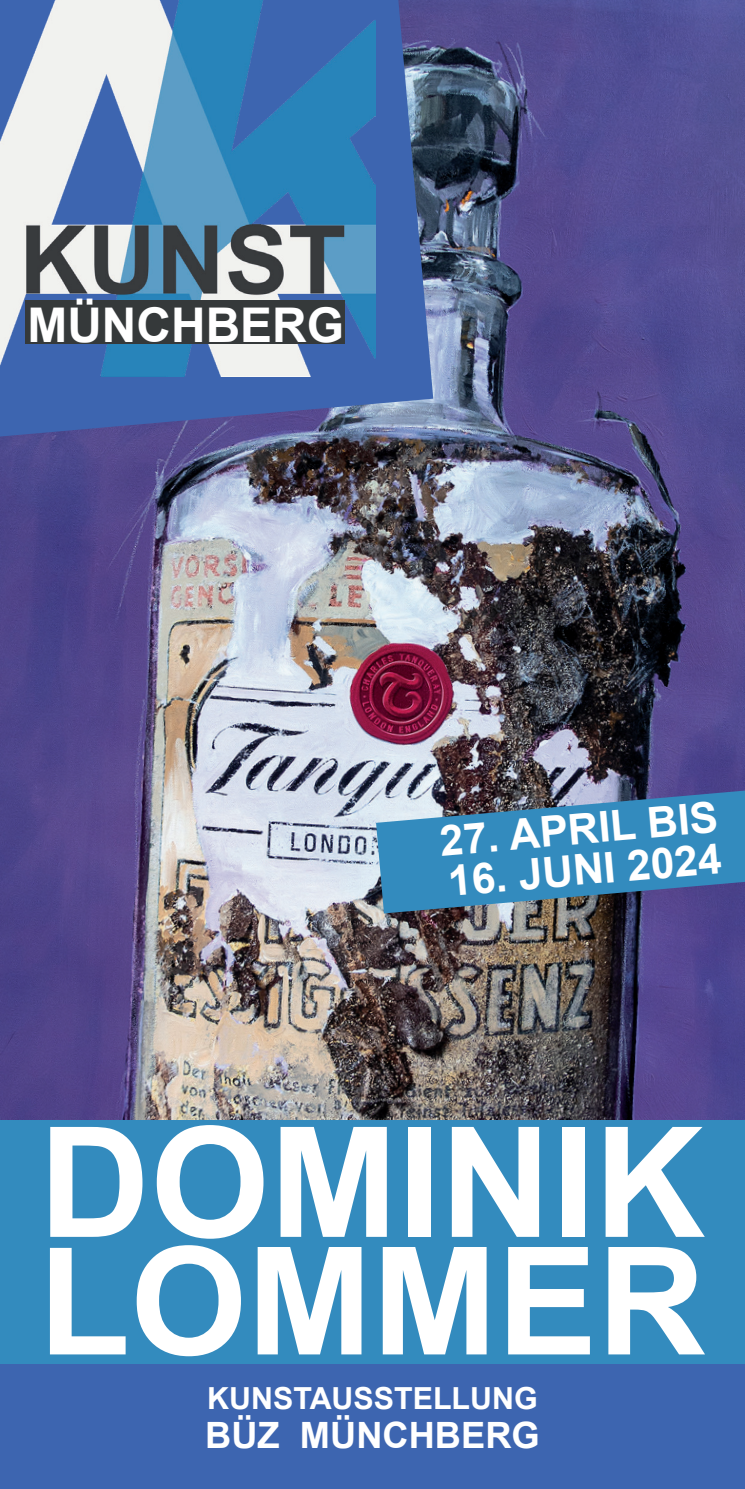
<style>
.page{position:relative;width:745px;height:1489px;background:#fff}
.page>*{position:absolute;margin:0;border:0;box-sizing:border-box;transform-origin:0 0}
.t1{font:700 153.5px "Arial";color:#fff}
.t2{font:700 150px "Arial";color:#fff}
.t3{font:700 47.75px "Arial";color:#fff}
.t4{font:700 42.5px "Arial";color:#fff}
.t5{font:700 36.25px "Arial";color:#fff}
.t6{font:700 30.25px "Arial";color:#fff}
</style>
<div class="page">
<img style="left:0;top:0;width:744px;height:1120px">
<svg style="left:0;top:0;width:433px;height:436px;background:#4867a7"></svg>
<img style="left:0;top:0;width:375px;height:376px">
<div style="left:25px;top:300px;width:319px;height:44px;background:#35393a"></div>
<div style="left:0;top:1120px;width:744px;height:256px;background:#338bbe"></div>
<div style="left:0;top:1363px;width:744px;height:125px;background:#3d65b0"></div>
<svg style="left:376px;top:790px;width:368px;height:123px;background:#4282ae"></svg>
<p class="t3" style="left:27px;top:293px;width:318px">MÜNCHBERG</p>
<p class="t4" style="left:437px;top:813px;width:280px;rotate:-5deg">27. APRIL BIS</p>
<p class="t4" style="left:445px;top:853px;width:276px;rotate:-5deg">16. JUNI 2024</p>
<h1 class="t1" style="left:39px;top:1081px;width:667px">DOMINIK</h1>
<h2 class="t2" style="left:38px;top:1202px;width:668px">LOMMER</h2>
<p class="t6" style="left:207px;top:1378px;width:332px">KUNSTAUSSTELLUNG</p>
<p class="t5" style="left:205px;top:1410px;width:336px">BÜZ MÜNCHBERG</p>
</div>
